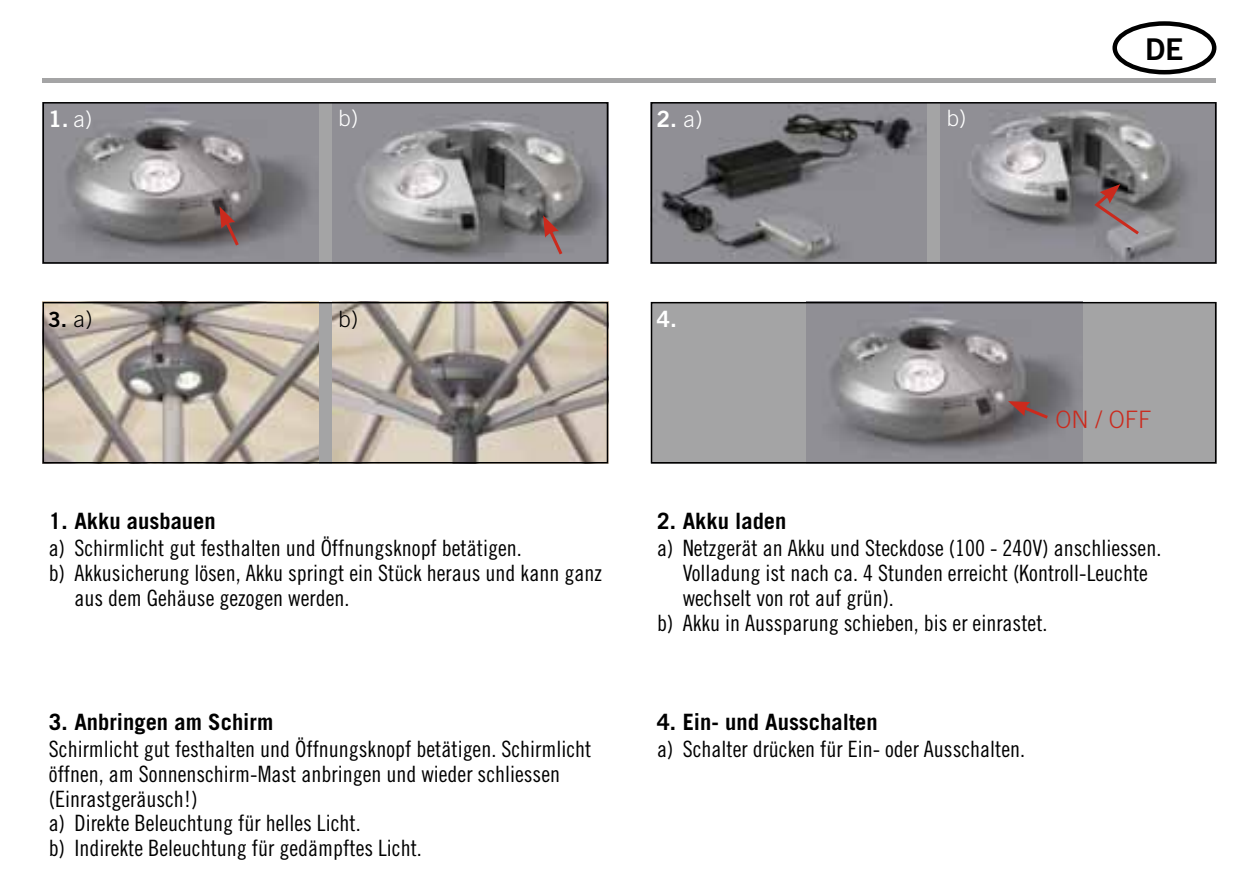
<style>
.page{position:relative;width:1259px;height:893px;background:#fff}
.page>*{position:absolute;margin:0;border:0;box-sizing:border-box;transform-origin:0 0}
.t1{font:30px "Trade Gothic Bold Two";color:#000}
.t2{font:300 24px "Trade Gothic";color:#cb2a1d}
.t3{font:22.5px/24.9px "Trade Gothic Cond Eighteen";color:#000}
.t4{font:700 22.5px "Trade Gothic";color:#000}
.t5{font:22.5px "Trade Gothic Bold Two";color:#fff}
.t6{font:300 22.5px "Trade Gothic";color:#fff}
.t7{font:300 22.5px "Trade Gothic";color:#000}
.t8{font:21px "Trade Gothic Bold Two";color:#000}
.s1{font-family:"Trade Gothic";font-weight:300}
.s2{font-family:"Trade Gothic";font-weight:300;font-size:22.5px}
</style>
<div class="page">
<div style="left:651px;top:102px;width:565px;height:162px;background:#a4a4a5"></div>
<hr style="left:43px;top:79px;width:1173px;height:4px;background:#a4a4a5">
<div style="left:43px;top:302px;width:565px;height:161px;background:#a4a4a5"></div>
<div style="left:651px;top:302px;width:565px;height:161px;background:#a4a4a5"></div>
<div style="left:43px;top:102px;width:565px;height:162px;background:#a4a4a5"></div>
<img style="left:654px;top:105px;width:272px;height:156px">
<img style="left:941px;top:105px;width:272px;height:156px">
<div style="left:1112px;top:21px;width:104px;height:53px;border:4px solid #000;border-radius:50%"></div>
<img style="left:46px;top:105px;width:272px;height:156px">
<img style="left:333px;top:105px;width:272px;height:156px">
<img style="left:46px;top:305px;width:272px;height:155px">
<img style="left:333px;top:305px;width:272px;height:155px">
<img style="left:806px;top:305px;width:276px;height:155px">
<svg style="left:1008px;top:401px;width:43px;height:20px"></svg>
<svg style="left:1092px;top:184px;width:50px;height:53px;background:#846f71"></svg>
<svg style="left:219px;top:206px;width:22px;height:43px"></svg>
<svg style="left:543px;top:215px;width:22px;height:43px"></svg>
<div style="left:43px;top:302px;width:565px;height:161px;border:2px solid #000"></div>
<div style="left:651px;top:302px;width:565px;height:161px;border:2px solid #000"></div>
<div style="left:43px;top:102px;width:565px;height:162px;border:2px solid #000"></div>
<div style="left:651px;top:102px;width:565px;height:162px;border:2px solid #000"></div>
<p class="t5" style="left:48px;top:105px;width:46px">1. <span class="s1">a)</span></p>
<p class="t6" style="left:338px;top:105px;width:22px">b)</p>
<p class="t6" style="left:946px;top:105px;width:22px">b)</p>
<p class="t5" style="left:656px;top:105px;width:48px">2. <span class="s1">a)</span></p>
<p class="t8" style="left:48px;top:306px;width:46px">3. <span class="s2">a)</span></p>
<p class="t7" style="left:338px;top:305px;width:22px">b)</p>
<p class="t5" style="left:656px;top:305px;width:22px">4.</p>
<h1 class="t1" style="left:1145px;top:31px;width:40px">DE</h1>
<p class="t2" style="left:1055px;top:405px;width:98px">ON / OFF</p>
<p class="t4" style="left:49px;top:507px;width:168px">1. Akku ausbauen</p>
<p class="t3" style="left:49px;top:535px;width:474px">a) Schirmlicht gut festhalten und Öffnungsknopf betätigen.</p>
<p class="t3" style="left:49px;top:560px;width:554px">b) Akkusicherung lösen, Akku springt ein Stück heraus und kann ganz</p>
<p class="t3" style="left:74px;top:585px;width:276px">aus dem Gehäuse gezogen werden.</p>
<p class="t4" style="left:49px;top:708px;width:226px">3. Anbringen am Schirm</p>
<p class="t3" style="left:49px;top:736px;width:544px">Schirmlicht gut festhalten und Öffnungsknopf betätigen. Schirmlicht öffnen, am Sonnenschirm-Mast anbringen und wieder schliessen (Einrastgeräusch!)<br>a) Direkte Beleuchtung für helles Licht.<br>b) Indirekte Beleuchtung für gedämpftes Licht.</p>
<p class="t4" style="left:657px;top:507px;width:131px">2. Akku laden</p>
<p class="t3" style="left:657px;top:535px;width:506px">a) Netzgerät an Akku und Steckdose (100 - 240V) anschliessen.</p>
<p class="t3" style="left:682px;top:560px;width:467px">Volladung ist nach ca. 4 Stunden erreicht (Kontroll-Leuchte</p>
<p class="t3" style="left:682px;top:585px;width:213px">wechselt von rot auf grün).</p>
<p class="t3" style="left:657px;top:610px;width:392px">b) Akku in Aussparung schieben, bis er einrastet.</p>
<p class="t4" style="left:657px;top:708px;width:222px">4. Ein- und Ausschalten</p>
<p class="t3" style="left:657px;top:736px;width:369px">a) Schalter drücken für Ein- oder Ausschalten.</p>
</div>
